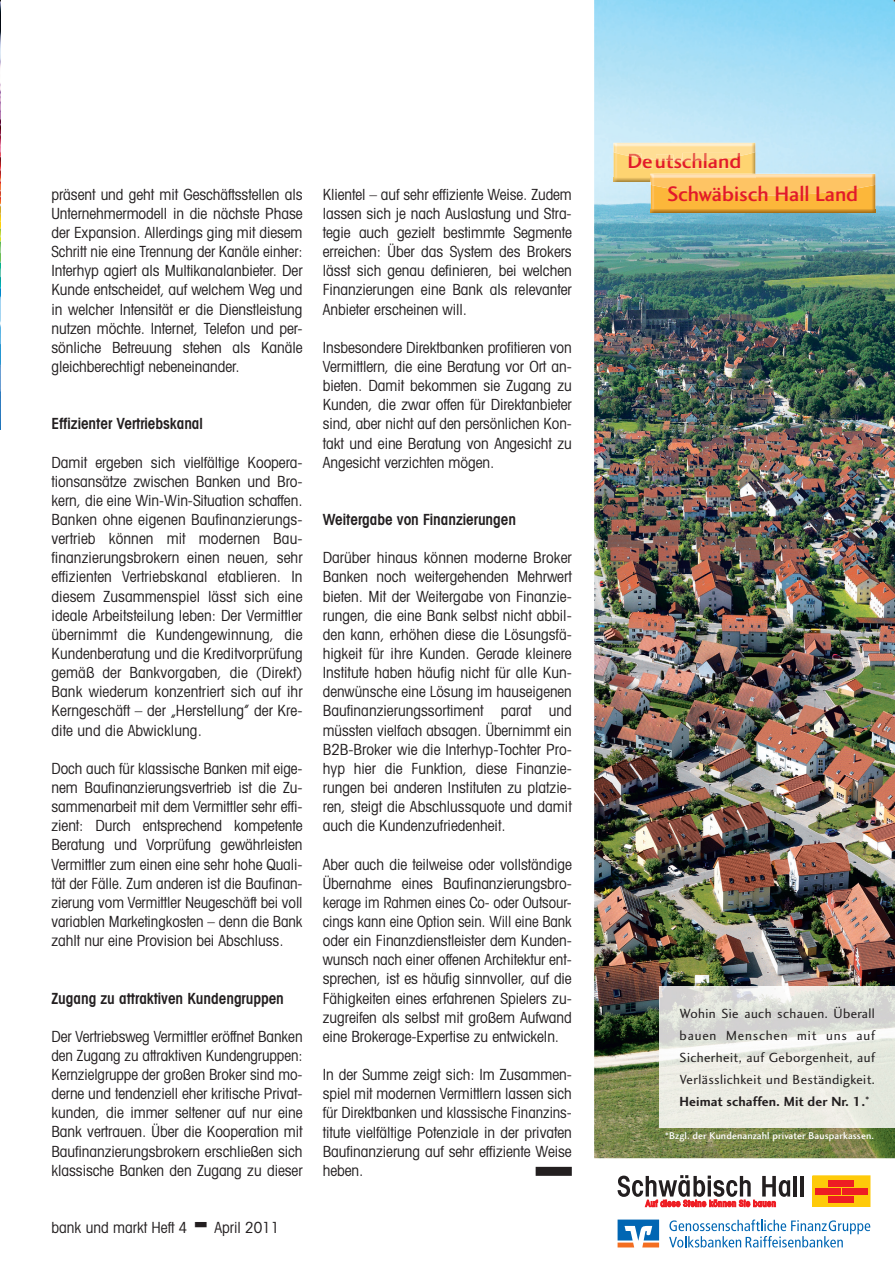
<style>
.page{position:relative;width:895px;height:1273px;background:#fff}
.page>*{position:absolute;margin:0;border:0;box-sizing:border-box;transform-origin:0 0}
.t1{font:21.75px/32.4px "Charlotte Sans Medium Plain";color:#e2192b}
.t2{font:condensed 15.3px/19.2px "Avant Garde";letter-spacing:-.005em;color:#231f20;text-align:justify}
.t3{font:600 condensed 15.3px "Avant Garde";letter-spacing:-.005em;color:#231f20}
.t4{font:13.65px/21.9px "Charlotte Sans Book Plain";letter-spacing:.03em;color:#231f20;text-align:justify}
.t5{font:13.65px "Charlotte Sans Bold Plain";letter-spacing:.01em;color:#231f20}
.t6{font:10.2px "Charlotte Sans Medium Plain";letter-spacing:.01em;color:#fff}
</style>
<div class="page">
<img style="left:0;top:2px;width:1px;height:427px">
<div style="left:535px;top:1167px;width:36px;height:9px;background:#231f20"></div>
<img style="left:594px;top:138px;width:300px;height:1020px">
<img style="left:613px;top:178px;width:37px;height:4px">
<img style="left:612px;top:143px;width:143px;height:35px">
<img style="left:655px;top:161px;width:18px;height:7px">
<img style="left:682px;top:161px;width:57px;height:7px">
<img style="left:613px;top:143px;width:142px;height:18px">
<svg style="left:628px;top:154px;width:24px;height:14px"></svg>
<img style="left:655px;top:155px;width:18px;height:6px">
<svg style="left:674px;top:158px;width:7px;height:10px"></svg>
<img style="left:682px;top:153px;width:57px;height:8px">
<img style="left:650px;top:196px;width:224px;height:17px">
<img style="left:650px;top:174px;width:224px;height:22px">
<img style="left:650px;top:174px;width:105px;height:4px">
<img style="left:659px;top:987px;width:235px;height:140px">
<svg style="left:669px;top:1219px;width:200px;height:28px"></svg>
<svg style="left:617px;top:1219px;width:41px;height:28px"></svg>
<hr style="left:793px;top:1176px;width:3px;height:20px;background:#231f20">
<svg style="left:800px;top:1176px;width:3px;height:20px"></svg>
<svg style="left:617px;top:1175px;width:172px;height:32px"></svg>
<div style="left:812px;top:1176px;width:57px;height:30px;background:#feca0a"></div>
<div style="left:828px;top:1196px;width:25px;height:7px;background:#ee1d23"></div>
<div style="left:815px;top:1188px;width:25px;height:6px;background:#ee1d23"></div>
<div style="left:828px;top:1180px;width:25px;height:6px;background:#ee1d23"></div>
<div style="left:841px;top:1188px;width:25px;height:6px;background:#ee1d23"></div>
<svg style="left:594px;top:0;width:301px;height:138px;background:#a7def6"></svg>
<p class="t2" style="left:51px;top:184px;width:252px">präsent und geht mit Geschäftsstellen als Unternehmermodell in die nächste Phase der Expansion. Allerdings ging mit diesem Schritt nie eine Trennung der Kanäle einher:<br>Interhyp agiert als Multikanalanbieter. Der Kunde entscheidet, auf welchem Weg und in welcher Intensität er die Dienstleistung nutzen möchte. Internet, Telefon und per&shy;sönliche Betreuung stehen als Kanäle gleichberechtigt nebeneinander.</p>
<p class="t3" style="left:51px;top:414px;width:153px">Effizienter Vertriebskanal</p>
<p class="t2" style="left:51px;top:452px;width:252px">Damit ergeben sich vielfältige Koopera&shy;tionsansätze zwischen Banken und Bro&shy;kern, die eine Win-Win-Situation schaffen.<br>Banken ohne eigenen Baufinanzierungs&shy;vertrieb können mit modernen Bau&shy;finanzierungsbrokern einen neuen, sehr effizienten Vertriebskanal etablieren. In diesem Zusammenspiel lässt sich eine ideale Arbeitsteilung leben: Der Vermittler übernimmt die Kundengewinnung, die Kundenberatung und die Kreditvorprüfung gemäß der Bankvorgaben, die (Direkt)<br>Bank wiederum konzentriert sich auf ihr Kerngeschäft – der „Herstellung” der Kre&shy;dite und die Abwicklung.</p>
<p class="t2" style="left:51px;top:758px;width:252px">Doch auch für klassische Banken mit eige&shy;nem Baufinanzierungsvertrieb ist die Zu&shy;sammenarbeit mit dem Vermittler sehr effi&shy;zient: Durch entsprechend kompetente Beratung und Vorprüfung gewährleisten Vermittler zum einen eine sehr hohe Quali&shy;tät der Fälle. Zum anderen ist die Baufinan&shy;zierung vom Vermittler Neugeschäft bei voll variablen Marketingkosten – denn die Bank zahlt nur eine Provision bei Abschluss.</p>
<p class="t3" style="left:51px;top:988px;width:234px">Zugang zu attraktiven Kundengruppen</p>
<p class="t2" style="left:51px;top:1026px;width:252px">Der Vertriebsweg Vermittler eröffnet Banken den Zugang zu attraktiven Kundengruppen:<br>Kernzielgruppe der großen Broker sind mo&shy;derne und tendenziell eher kritische Privat&shy;kunden, die immer seltener auf nur eine Bank vertrauen. Über die Kooperation mit Baufinanzierungsbrokern erschließen sich klassische Banken den Zugang zu dieser</p>
<p class="t2" style="left:51px;top:1218px;width:137px">bank und markt Heft 4</p>
<p class="t2" style="left:214px;top:1218px;width:66px">April 2011</p>
<p class="t2" style="left:323px;top:184px;width:250px">Klientel – auf sehr effiziente Weise. Zudem lassen sich je nach Auslastung und Stra&shy;tegie auch gezielt bestimmte Segmente erreichen: Über das System des Brokers lässt sich genau definieren, bei welchen Finanzierungen eine Bank als relevanter Anbieter erscheinen will.</p>
<p class="t2" style="left:323px;top:337px;width:250px">Insbesondere Direktbanken profitieren von Vermittlern, die eine Beratung vor Ort an&shy;bieten. Damit bekommen sie Zugang zu Kunden, die zwar offen für Direktanbieter sind, aber nicht auf den persönlichen Kon&shy;takt und eine Beratung von Angesicht zu Angesicht verzichten mögen.</p>
<p class="t3" style="left:323px;top:510px;width:195px">Weitergabe von Finanzierungen</p>
<p class="t2" style="left:323px;top:548px;width:250px">Darüber hinaus können moderne Broker Banken noch weitergehenden Mehrwert bieten. Mit der Weitergabe von Finanzie&shy;rungen, die eine Bank selbst nicht abbil&shy;den kann, erhöhen diese die Lösungsfä&shy;higkeit für ihre Kunden. Gerade kleinere Institute haben häufig nicht für alle Kun&shy;denwünsche eine Lösung im hauseigenen Baufinanzierungssortiment parat und müssten vielfach absagen. Übernimmt ein B2B-Broker wie die Interhyp-Tochter Pro&shy;hyp hier die Funktion, diese Finanzie&shy;rungen bei anderen Instituten zu platzie&shy;ren, steigt die Abschlussquote und damit auch die Kundenzufriedenheit.</p>
<p class="t2" style="left:323px;top:854px;width:250px">Aber auch die teilweise oder vollständige Übernahme eines Baufinanzierungsbro&shy;kerage im Rahmen eines Co- oder Outsour&shy;cings kann eine Option sein. Will eine Bank oder ein Finanzdienstleister dem Kunden&shy;wunsch nach einer offenen Architektur ent&shy;sprechen, ist es häufig sinnvoller, auf die Fähigkeiten eines erfahrenen Spielers zu&shy;zugreifen als selbst mit großem Aufwand eine Brokerage-Expertise zu entwickeln.</p>
<p class="t2" style="left:323px;top:1064px;width:250px">In der Summe zeigt sich: Im Zusammen&shy;spiel mit modernen Vermittlern lassen sich für Direktbanken und klassische Finanzins&shy;titute vielfältige Potenziale in der privaten Baufinanzierung auf sehr effiziente Weise heben.</p>
<h1 class="t1" style="left:666px;top:145px;width:192px;text-indent:-40px">Deutschland<br>Schwäbisch Hall Land</h1>
<p class="t4" style="left:679px;top:1003px;width:197px">Wohin Sie auch schauen. Überall bauen Menschen mit uns auf Sicherheit, auf Geborgenheit, auf Verlässlichkeit und Beständigkeit.</p>
<p class="t5" style="left:679px;top:1093px;width:191px">Heimat schaffen. Mit der Nr. 1.<sup>*</sup></p>
<p class="t6" style="left:664px;top:1129px;width:210px">*Bzgl. der Kundenanzahl privater Bausparkassen.</p>
</div>
